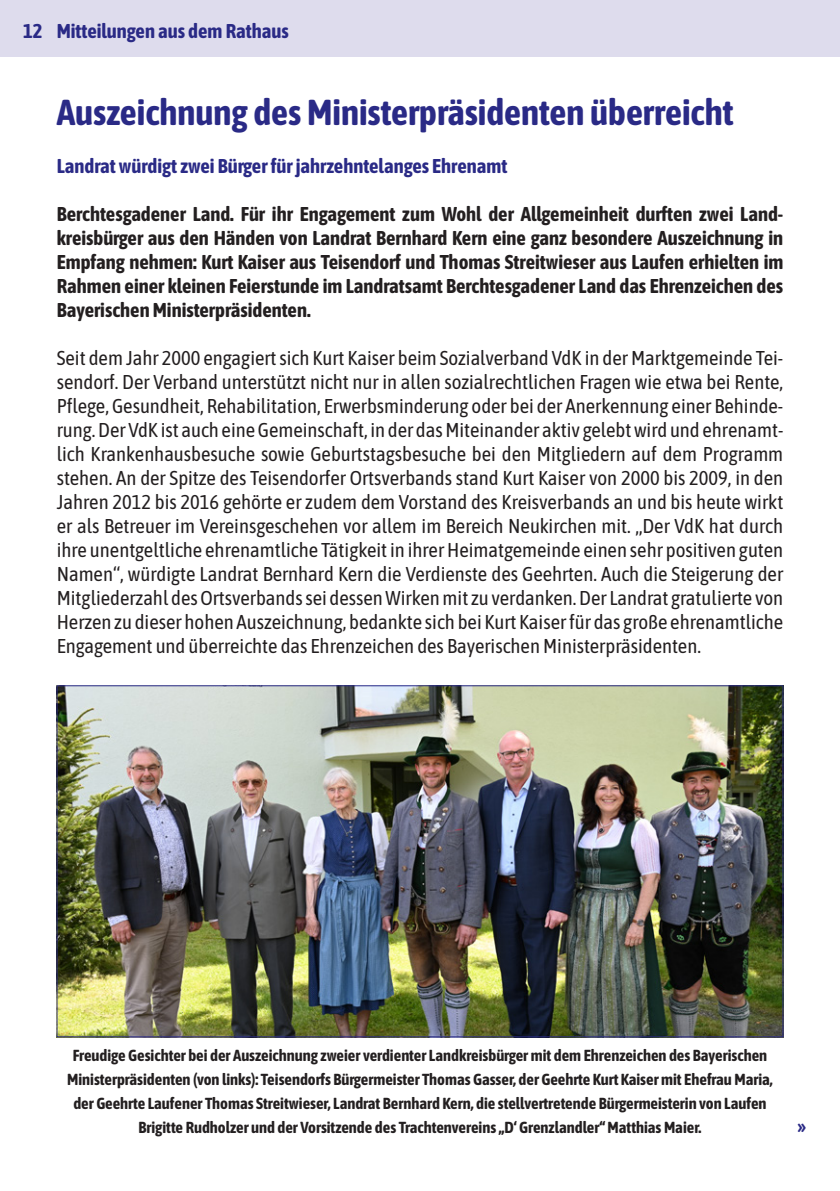
<style>
.page{position:relative;width:840px;height:1191px;background:#fff}
.page>*{position:absolute;margin:0;border:0;box-sizing:border-box;transform-origin:0 0}
.t1{font:36px "Asap";color:#2a2a86}
.t2{font:20px/24px "Asap";color:#231f20;text-align:justify}
.t3{font:20px "Asap";color:#2a2a86}
.t4{font:16px/24px "Asap";color:#231f20;text-align:center}
</style>
<div class="page">
<div style="left:0;top:0;width:839px;height:57px;background:#dedced"></div>
<img style="left:59px;top:687px;width:721px;height:348px">
<p class="t3" style="left:23px;top:17px;width:267px">12 Mitteilungen aus dem Rathaus</p>
<h1 class="t1" style="left:57px;top:87px;width:678px">Auszeichnung des Ministerpräsidenten überreicht</h1>
<p class="t3" style="left:57px;top:152px;width:452px">Landrat würdigt zwei Bürger für jahrzehntelanges Ehrenamt</p>
<p class="t2" style="left:57px;top:201px;width:727px">Berchtesgadener Land. Für ihr Engagement zum Wohl der Allgemeinheit durften zwei Land&shy;kreisbürger aus den Händen von Landrat Bernhard Kern eine ganz besondere Auszeichnung in Empfang nehmen: Kurt Kaiser aus Teisendorf und Thomas Streitwieser aus Laufen erhielten im Rahmen einer kleinen Feierstunde im Landratsamt Berchtesgadener Land das Ehrenzeichen des Bayerischen Ministerpräsidenten.</p>
<p class="t2" style="left:57px;top:345px;width:727px">Seit dem Jahr 2000 engagiert sich Kurt Kaiser beim Sozialverband VdK in der Marktgemeinde Tei&shy;sendorf. Der Verband unterstützt nicht nur in allen sozialrechtlichen Fragen wie etwa bei Rente, Pflege, Gesundheit, Rehabilitation, Erwerbsminderung oder bei der Anerkennung einer Behinde&shy;rung. Der VdK ist auch eine Gemeinschaft, in der das Miteinander aktiv gelebt wird und ehrenamt&shy;lich Krankenhausbesuche sowie Geburtstagsbesuche bei den Mitgliedern auf dem Programm stehen. An der Spitze des Teisendorfer Ortsverbands stand Kurt Kaiser von 2000 bis 2009, in den Jahren 2012 bis 2016 gehörte er zudem dem Vorstand des Kreisverbands an und bis heute wirkt er als Betreuer im Vereinsgeschehen vor allem im Bereich Neukirchen mit. „Der VdK hat durch ihre unentgeltliche ehrenamtliche Tätigkeit in ihrer Heimatgemeinde einen sehr positiven guten Namen“, würdigte Landrat Bernhard Kern die Verdienste des Geehrten. Auch die Steigerung der Mitgliederzahl des Ortsverbands sei dessen Wirken mit zu verdanken. Der Landrat gratulierte von Herzen zu dieser hohen Auszeichnung, bedankte sich bei Kurt Kaiser für das große ehrenamtliche Engagement und überreichte das Ehrenzeichen des Bayerischen Ministerpräsidenten.</p>
<p class="t4" style="left:67px;top:1042px;width:706px">Freudige Gesichter bei der Auszeichnung zweier verdienter Landkreisbürger mit dem Ehrenzeichen des Bayerischen Ministerpräsidenten (von links): Teisendorfs Bürgermeister Thomas Gasser, der Geehrte Kurt Kaiser mit Ehefrau Maria, der Geehrte Laufener Thomas Streitwieser, Landrat Bernhard Kern, die stellvertretende Bürgermeisterin von Laufen Brigitte Rudholzer und der Vorsitzende des Trachtenvereins „D‘ Grenzlandler“ Matthias Maier.</p>
<p class="t3" style="left:797px;top:1112px;width:10px">»</p>
</div>
